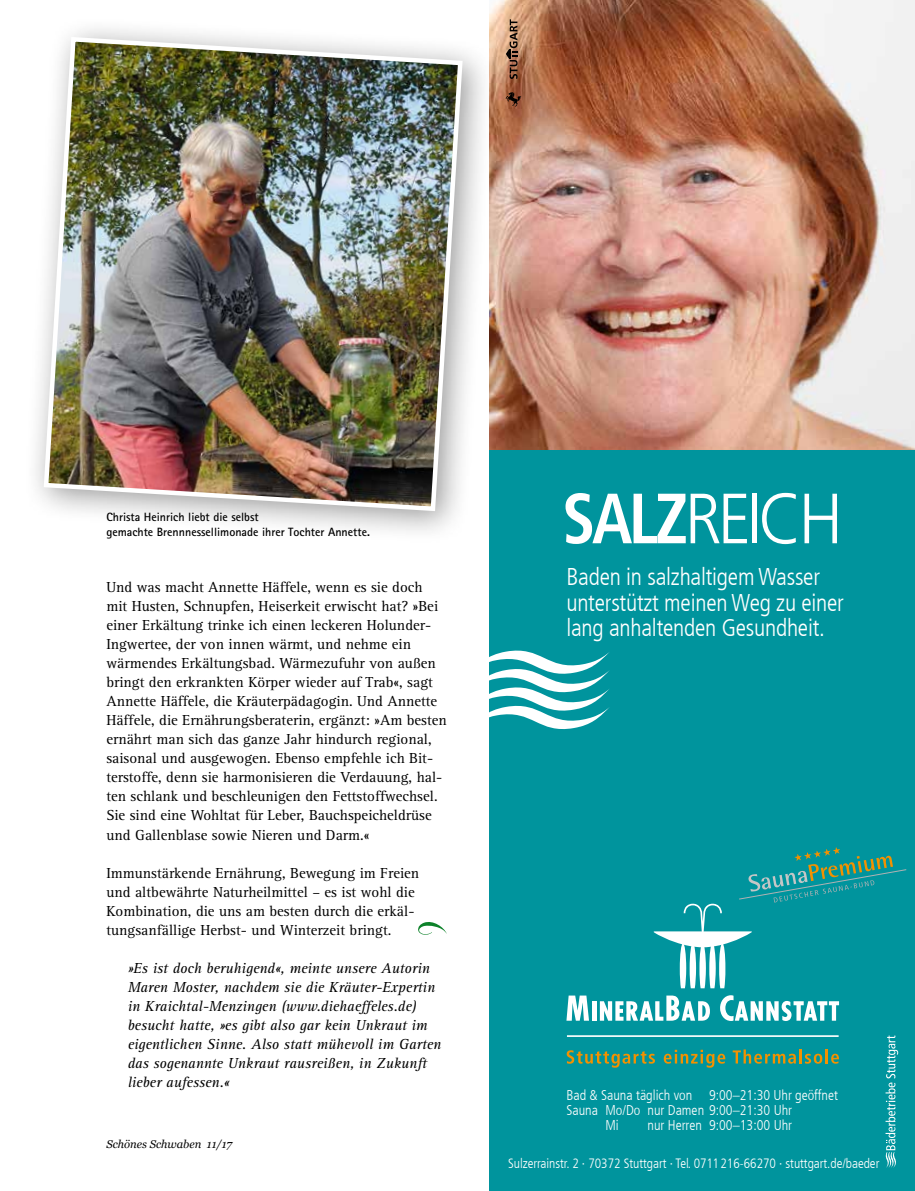
<style>
.page{position:relative;width:915px;height:1191px;background:#fff}
.page>*{position:absolute;margin:0;border:0;box-sizing:border-box;transform-origin:0 0}
.t1{font:300 70.95px "Frutiger LT Com";letter-spacing:-.055em;color:#fff;scale:.93 1}
.t2{font:300 condensed 24.15px/25.7px "Frutiger LT Com";letter-spacing:-.01em;color:#fff}
.t3{font:15px/19px "Rotis Serif Std";color:#000}
.t4{font:italic 15px/19px "Rotis Serif Std";color:#000}
.t5{font:300 condensed 14.1px "Frutiger LT Com";color:#fff}
.t6{font:300 condensed 13.5px "Frutiger LT Com";letter-spacing:-.005em;color:#fff}
.t7{font:700 12px/14.2px "Rotis Sans Serif Std";color:#000}
.t8{font:italic 11.25px "Georgia";color:#000}
.s1{font-weight:700;font-stretch:condensed}
</style>
<div class="page">
<svg style="left:418px;top:922px;width:28px;height:13px"></svg>
<div style="left:489px;top:449px;width:425px;height:742px;background:#00949d"></div>
<img style="left:489px;top:0;width:425px;height:449px">
<svg style="left:505px;top:19px;width:12px;height:60px"></svg>
<svg style="left:505px;top:92px;width:16px;height:15px"></svg>
<svg style="left:489px;top:650px;width:120px;height:79px"></svg>
<svg style="left:566px;top:995px;width:22px;height:25px"></svg>
<hr style="left:592px;top:1001px;width:4px;height:19px;background:#fff">
<svg style="left:599px;top:995px;width:110px;height:25px"></svg>
<svg style="left:720px;top:995px;width:118px;height:26px"></svg>
<hr style="left:566px;top:1035px;width:272px;height:2px;background:#fff">
<svg style="left:566px;top:1050px;width:88px;height:17px"></svg>
<svg style="left:663px;top:1049px;width:62px;height:18px"></svg>
<svg style="left:732px;top:1049px;width:106px;height:14px"></svg>
<svg style="left:885px;top:1035px;width:12px;height:133px"></svg>
<svg style="left:653px;top:847px;width:253px;height:141px"></svg>
<div style="left:23px;top:16px;width:473px;height:528px;background:#000;opacity:.4"></div>
<img style="left:41px;top:35px;width:424px;height:478px">
<p class="t7" style="left:106px;top:510px;width:265px">Christa Heinrich liebt die selbst<br>gemachte Brennnessellimonade ihrer Tochter Annette.</p>
<p class="t3" style="left:106px;top:578px;width:342px">Und was macht Annette Häffele, wenn es sie doch mit Husten, Schnupfen, Heiserkeit erwischt hat? »Bei einer Erkältung trinke ich einen leckeren Holunder-Ingwertee, der von innen wärmt, und nehme ein wärmendes Erkältungsbad. Wärmezufuhr von außen bringt den erkrankten Körper wieder auf Trab«, sagt Annette Häffele, die Kräuterpädagogin. Und Annette Häffele, die Ernährungsberaterin, ergänzt: »Am besten ernährt man sich das ganze Jahr hindurch regional, saisonal und ausgewogen. Ebenso empfehle ich Bit&shy;terstoffe, denn sie harmonisieren die Verdauung, hal&shy;ten schlank und beschleunigen den Fettstoffwechsel.<br>Sie sind eine Wohltat für Leber, Bauchspeicheldrüse und Gallenblase sowie Nieren und Darm.«</p>
<p class="t3" style="left:106px;top:863px;width:314px">Immunstärkende Ernährung, Bewegung im Freien und altbewährte Naturheilmittel – es ist wohl die Kombination, die uns am besten durch die erkäl&shy;tungsanfällige Herbst- und Winterzeit bringt.</p>
<p class="t4" style="left:128px;top:958px;width:315px">»Es ist doch beruhigend«, meinte unsere Autorin Maren Moster, nachdem sie die Kräuter-Expertin in Kraichtal-Menzingen (www.diehaeffeles.de) besucht hatte, »es gibt also gar kein Unkraut im eigentlichen Sinne. Also statt mühevoll im Garten das sogenannte Unkraut rausreißen, in Zukunft lieber aufessen.«</p>
<p class="t8" style="left:106px;top:1136px;width:127px">Schönes Schwaben 11/17</p>
<h1 class="t1" style="left:562px;top:477px;width:303px"><span class="s1">SALZ</span>REICH</h1>
<h2 class="t2" style="left:566px;top:564px;width:279px">Baden in salzhaltigem Wasser unterstützt meinen Weg zu einer lang anhaltenden Gesundheit.</h2>
<p class="t5" style="left:566px;top:1087px;width:273px">Bad &amp; Sauna täglich von 9:00–21:30 Uhr geöffnet</p>
<p class="t5" style="left:566px;top:1102px;width:227px">Sauna Mo/Do nur Damen 9:00–21:30 Uhr</p>
<p class="t5" style="left:605px;top:1117px;width:15px">Mi</p>
<p class="t5" style="left:647px;top:1117px;width:146px">nur Herren 9:00–13:00 Uhr</p>
<p class="t6" style="left:508px;top:1155px;width:373px">Sulzerrainstr. 2 · 70372 Stuttgart · Tel. 0711 216-66270 · stuttgart.de/baeder</p>
</div>
